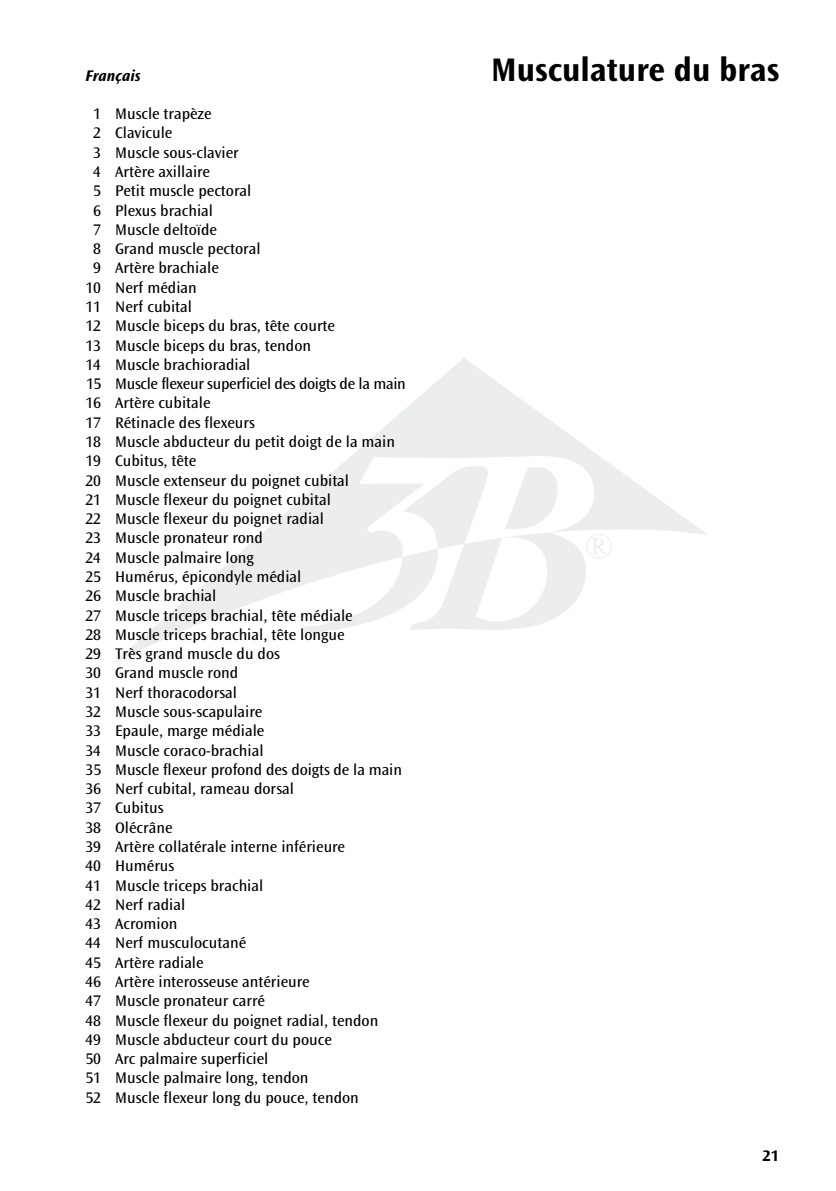
<style>
.page{position:relative;width:836px;height:1191px;background:#fff}
.page>*{position:absolute;margin:0;border:0;box-sizing:border-box;transform-origin:0 0}
.t1{font:700 34px "Ocean Sans Std";color:#000}
.t2{font:16px "Ocean Sans";color:#000}
.t3{font:16px "Ocean Sans";letter-spacing:-.02em;color:#000}
.t4{font:italic 700 16px "Ocean Sans Std";color:#000}
.t5{font:700 16px "Ocean Sans Std";color:#000}
</style>
<div class="page">
<svg style="left:114px;top:358px;width:594px;height:305px"></svg>
<svg style="left:304px;top:456px;width:289px;height:177px"></svg>
<p class="t4" style="left:85px;top:66px;width:57px">Français</p>
<p class="t2" style="left:93px;top:105px;width:120px">1 Muscle trapèze</p>
<p class="t2" style="left:93px;top:124px;width:81px">2 Clavicule</p>
<p class="t2" style="left:93px;top:144px;width:147px">3 Muscle sous-clavier</p>
<p class="t2" style="left:93px;top:163px;width:118px">4 Artère axillaire</p>
<p class="t2" style="left:93px;top:182px;width:160px">5 Petit muscle pectoral</p>
<p class="t2" style="left:93px;top:201px;width:121px">6 Plexus brachial</p>
<p class="t2" style="left:93px;top:221px;width:125px">7 Muscle deltoïde</p>
<p class="t2" style="left:93px;top:240px;width:169px">8 Grand muscle pectoral</p>
<p class="t2" style="left:93px;top:259px;width:127px">9 Artère brachiale</p>
<p class="t2" style="left:85px;top:278px;width:113px">10 Nerf médian</p>
<p class="t2" style="left:85px;top:298px;width:108px">11 Nerf cubital</p>
<p class="t2" style="left:85px;top:317px;width:251px">12 Muscle biceps du bras, tête courte</p>
<p class="t2" style="left:85px;top:336px;width:227px">13 Muscle biceps du bras, tendon</p>
<p class="t2" style="left:85px;top:356px;width:166px">14 Muscle brachioradial</p>
<p class="t3" style="left:86px;top:375px;width:321px">15 Muscle flexeur superficiel des doigts de la main</p>
<p class="t2" style="left:85px;top:394px;width:127px">16 Artère cubitale</p>
<p class="t2" style="left:85px;top:413px;width:171px">17 Rétinacle des flexeurs</p>
<p class="t2" style="left:85px;top:433px;width:311px">18 Muscle abducteur du petit doigt de la main</p>
<p class="t2" style="left:85px;top:452px;width:112px">19 Cubitus, tête</p>
<p class="t2" style="left:85px;top:471px;width:265px">20 Muscle extenseur du poignet cubital</p>
<p class="t2" style="left:85px;top:491px;width:247px">21 Muscle flexeur du poignet cubital</p>
<p class="t2" style="left:85px;top:510px;width:240px">22 Muscle flexeur du poignet radial</p>
<p class="t2" style="left:85px;top:529px;width:179px">23 Muscle pronateur rond</p>
<p class="t2" style="left:85px;top:548px;width:170px">24 Muscle palmaire long</p>
<p class="t2" style="left:85px;top:568px;width:217px">25 Humérus, épicondyle médial</p>
<p class="t2" style="left:85px;top:587px;width:132px">26 Muscle brachial</p>
<p class="t2" style="left:85px;top:606px;width:269px">27 Muscle triceps brachial, tête médiale</p>
<p class="t2" style="left:85px;top:626px;width:260px">28 Muscle triceps brachial, tête longue</p>
<p class="t2" style="left:85px;top:645px;width:196px">29 Très grand muscle du dos</p>
<p class="t2" style="left:85px;top:664px;width:154px">30 Grand muscle rond</p>
<p class="t2" style="left:85px;top:683px;width:153px">31 Nerf thoracodorsal</p>
<p class="t2" style="left:85px;top:703px;width:178px">32 Muscle sous-scapulaire</p>
<p class="t2" style="left:85px;top:722px;width:180px">33 Epaule, marge médiale</p>
<p class="t2" style="left:85px;top:741px;width:180px">34 Muscle coraco-brachial</p>
<p class="t2" style="left:85px;top:760px;width:318px">35 Muscle flexeur profond des doigts de la main</p>
<p class="t2" style="left:85px;top:780px;width:210px">36 Nerf cubital, rameau dorsal</p>
<p class="t2" style="left:85px;top:799px;width:79px">37 Cubitus</p>
<p class="t2" style="left:85px;top:818px;width:88px">38 Olécrâne</p>
<p class="t2" style="left:85px;top:838px;width:261px">39 Artère collatérale interne inférieure</p>
<p class="t2" style="left:85px;top:857px;width:90px">40 Humérus</p>
<p class="t2" style="left:85px;top:876px;width:179px">41 Muscle triceps brachial</p>
<p class="t2" style="left:85px;top:895px;width:101px">42 Nerf radial</p>
<p class="t2" style="left:85px;top:915px;width:94px">43 Acromion</p>
<p class="t2" style="left:85px;top:934px;width:162px">44 Nerf musculocutané</p>
<p class="t2" style="left:85px;top:953px;width:120px">45 Artère radiale</p>
<p class="t2" style="left:85px;top:973px;width:226px">46 Artère interosseuse antérieure</p>
<p class="t2" style="left:85px;top:992px;width:181px">47 Muscle pronateur carré</p>
<p class="t2" style="left:85px;top:1011px;width:294px">48 Muscle flexeur du poignet radial, tendon</p>
<p class="t2" style="left:85px;top:1030px;width:248px">49 Muscle abducteur court du pouce</p>
<p class="t2" style="left:85px;top:1050px;width:184px">50 Arc palmaire superficiel</p>
<p class="t2" style="left:85px;top:1069px;width:224px">51 Muscle palmaire long, tendon</p>
<p class="t2" style="left:85px;top:1088px;width:275px">52 Muscle flexeur long du pouce, tendon</p>
<h1 class="t1" style="left:491px;top:50px;width:289px">Musculature du bras</h1>
<p class="t5" style="left:762px;top:1146px;width:18px">21</p>
</div>
